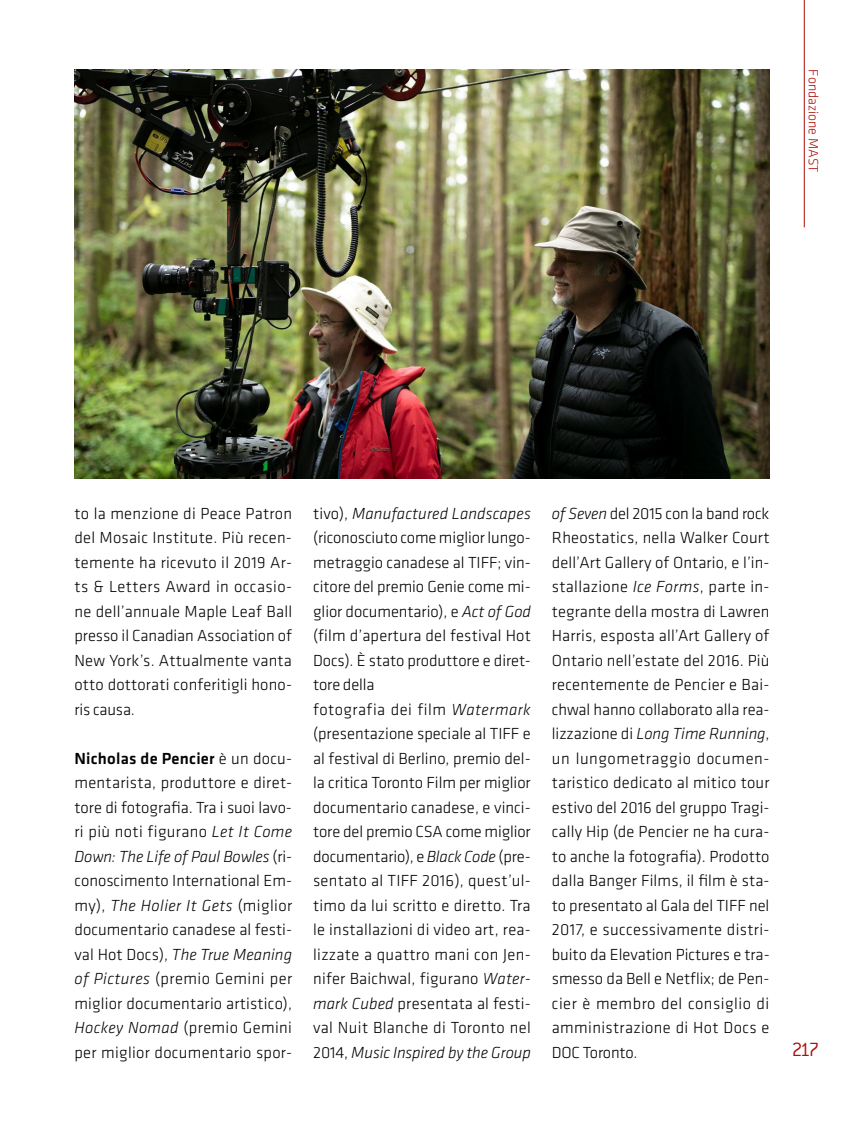
<style>
.page{position:relative;width:844px;height:1141px;background:#fff}
.page>*{position:absolute;margin:0;border:0;box-sizing:border-box;transform-origin:0 0}
.t1{font:300 21px "Conduit ITC";color:#ae0f0a}
.t2{font:300 16.62px/24.5px "Klavika";letter-spacing:.005em;color:#000;text-align:justify}
.t3{font:300 14px "Klavika";color:#ae0f0a}
.s1{font-weight:500}
.s2{font-style:italic}
</style>
<div class="page">
<hr style="left:803px;top:0;width:1px;height:227px;background:#ae0f0a">
<img style="left:74px;top:69px;width:695px;height:409px">
<p class="t3" style="left:820px;top:69px;width:105px;rotate:90deg">Fondazione MAST</p>
<p class="t2" style="left:74px;top:501px;width:219px">to la menzione di Peace Patron del Mosaic Institute. Più recen&shy;temente ha ricevuto il 2019 Ar&shy;ts &amp; Letters Award in occasio&shy;ne dell’annuale Maple Leaf Ball presso il Canadian Association of New York’s. Attualmente vanta otto dottorati conferitigli hono&shy;ris causa.</p>
<p class="t2" style="left:74px;top:746px;width:219px"><span class="s1">Nicholas de Pencier</span> è un docu&shy;mentarista, produttore e diret&shy;tore di fotografia. Tra i suoi lavo&shy;ri più noti figurano <span class="s2">Let It Come Down: The Life of Paul Bowles</span> (ri&shy;conoscimento International Em&shy;my), <span class="s2">The Holier It Gets</span> (miglior documentario canadese al festi&shy;val Hot Docs), <span class="s2">The True Meaning of Pictures</span> (premio Gemini per miglior documentario artistico), <span class="s2">Hockey Nomad</span> (premio Gemini per miglior documentario spor-</p>
<p class="t2" style="left:313px;top:501px;width:219px;text-align:left">tivo), <span class="s2">Manufactured Landscapes </span>(riconosciuto come miglior lungo&shy;metraggio canadese al TIFF; vin&shy;citore del premio Genie come mi&shy;glior documentario), e <span class="s2">Act of God </span>(film d’apertura del festival Hot<br>Docs). È stato produttore e diret&shy;tore della<br>fotografia dei film <span class="s2">Watermark </span>(presentazione speciale al TIFF e al festival di Berlino, premio del&shy;la critica Toronto Film per miglior documentario canadese, e vinci&shy;tore del premio CSA come miglior documentario), e <span class="s2">Black Code</span> (pre&shy;sentato al TIFF 2016), quest’ul&shy;timo da lui scritto e diretto. Tra le installazioni di video art, rea&shy;lizzate a quattro mani con Jen&shy;nifer Baichwal, figurano <span class="s2">Water&shy;mark Cubed</span> presentata al festi&shy;val Nuit Blanche di Toronto nel<br>2014, <span class="s2">Music Inspired by the Group</span></p>
<p class="t2" style="left:551px;top:501px;width:219px"><span class="s2">of Seven</span> del 2015 con la band rock Rheostatics, nella Walker Court dell’Art Gallery of Ontario, e l’in&shy;stallazione <span class="s2">Ice Forms</span>, parte in&shy;tegrante della mostra di Lawren Harris, esposta all’Art Gallery of Ontario nell’estate del 2016. Più recentemente de Pencier e Bai&shy;chwal hanno collaborato alla rea&shy;lizzazione di <span class="s2">Long Time Running</span>, un lungometraggio documen&shy;taristico dedicato al mitico tour estivo del 2016 del gruppo Tragi&shy;cally Hip (de Pencier ne ha cura&shy;to anche la fotografia). Prodotto dalla Banger Films, il film è sta&shy;to presentato al Gala del TIFF nel 2017, e successivamente distri&shy;buito da Elevation Pictures e tra&shy;smesso da Bell e Netflix; de Pen&shy;cier è membro del consiglio di amministrazione di Hot Docs e DOC Toronto.</p>
<p class="t1" style="left:791px;top:1038px;width:29px">217</p>
</div>
